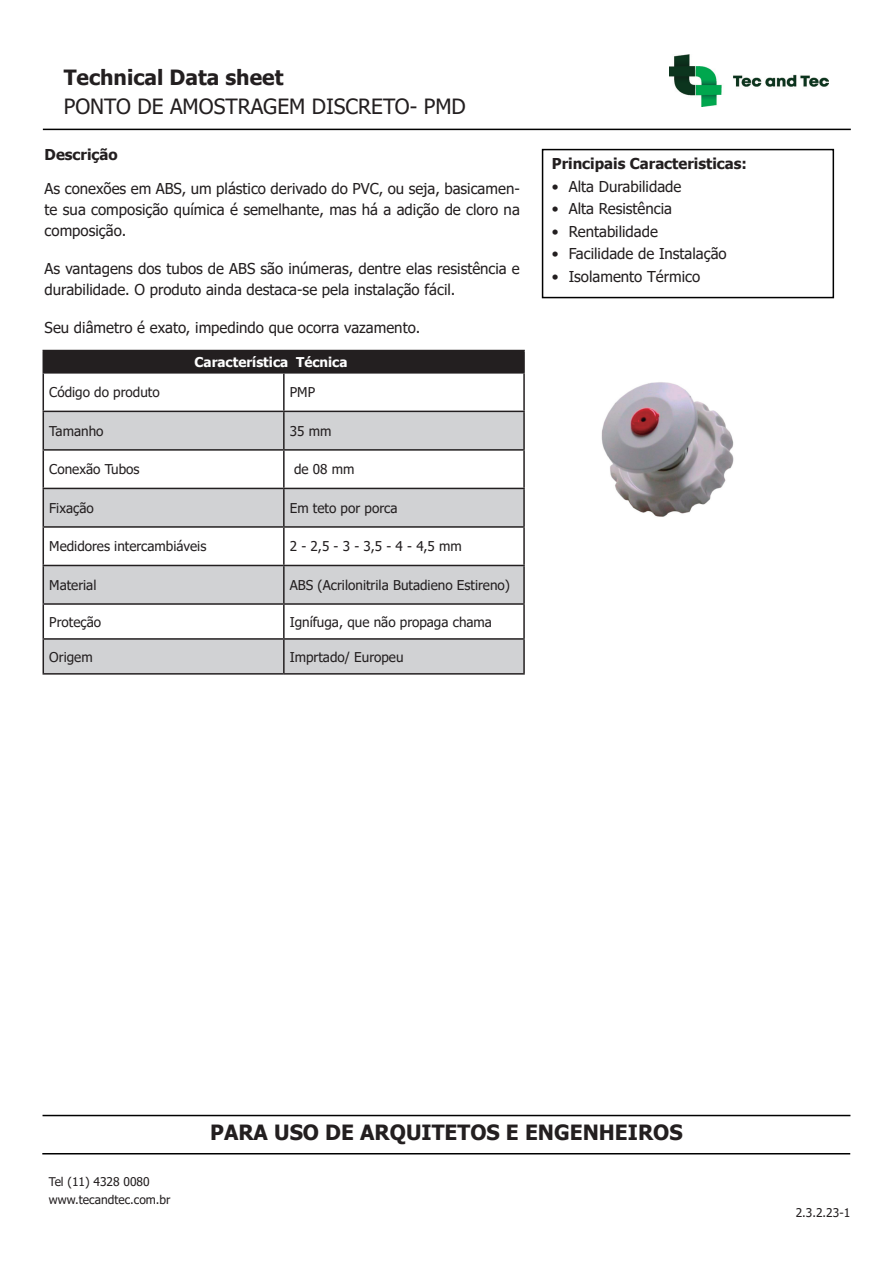
<style>
.page{position:relative;width:893px;height:1263px;background:#fff}
.page>*{position:absolute;margin:0;border:0;box-sizing:border-box;transform-origin:0 0}
.t1{font:700 21px "Tahoma";color:#231f20}
.t2{font:21px "Tahoma";color:#231f20}
.t3{font:15px/21px "Tahoma";color:#231f20;text-align:justify}
.t4{font:700 15px "Tahoma";color:#231f20}
.t5{font:13.5px "Tahoma";color:#231f20}
.t6{font:700 13.5px "Tahoma";color:#fff}
.t7{font:12px/18px "Tahoma";color:#231f20}
.s1{color:#231f20}
</style>
<div class="page">
<div style="left:43px;top:350px;width:481px;height:23px;background:#231f20"></div>
<svg style="left:44px;top:412px;width:479px;height:261px;fill:#d1d2d4"></svg>
<hr style="left:43px;top:372px;width:241px;height:2px;background:#231f20">
<hr style="left:43px;top:374px;width:1px;height:37px;background:#231f20">
<hr style="left:284px;top:372px;width:241px;height:2px;background:#231f20">
<hr style="left:283px;top:374px;width:2px;height:37px;background:#231f20">
<hr style="left:523px;top:374px;width:2px;height:37px;background:#231f20">
<hr style="left:43px;top:411px;width:241px;height:1px;background:#231f20">
<hr style="left:43px;top:412px;width:1px;height:37px;background:#231f20">
<hr style="left:284px;top:411px;width:241px;height:1px;background:#231f20">
<hr style="left:283px;top:412px;width:2px;height:37px;background:#231f20">
<hr style="left:523px;top:412px;width:2px;height:37px;background:#231f20">
<hr style="left:43px;top:449px;width:241px;height:2px;background:#231f20">
<hr style="left:43px;top:451px;width:1px;height:37px;background:#231f20">
<hr style="left:284px;top:449px;width:241px;height:2px;background:#231f20">
<hr style="left:283px;top:451px;width:2px;height:37px;background:#231f20">
<hr style="left:523px;top:451px;width:2px;height:37px;background:#231f20">
<hr style="left:43px;top:488px;width:241px;height:1px;background:#231f20">
<hr style="left:43px;top:489px;width:1px;height:37px;background:#231f20">
<hr style="left:284px;top:488px;width:241px;height:1px;background:#231f20">
<hr style="left:283px;top:489px;width:2px;height:37px;background:#231f20">
<hr style="left:523px;top:489px;width:2px;height:37px;background:#231f20">
<hr style="left:43px;top:526px;width:241px;height:2px;background:#231f20">
<hr style="left:43px;top:528px;width:1px;height:37px;background:#231f20">
<hr style="left:284px;top:526px;width:241px;height:2px;background:#231f20">
<hr style="left:283px;top:528px;width:2px;height:37px;background:#231f20">
<hr style="left:523px;top:528px;width:2px;height:37px;background:#231f20">
<hr style="left:43px;top:565px;width:241px;height:1px;background:#231f20">
<hr style="left:43px;top:566px;width:1px;height:37px;background:#231f20">
<hr style="left:284px;top:565px;width:241px;height:1px;background:#231f20">
<hr style="left:283px;top:566px;width:2px;height:37px;background:#231f20">
<hr style="left:523px;top:566px;width:2px;height:37px;background:#231f20">
<hr style="left:43px;top:603px;width:241px;height:2px;background:#231f20">
<hr style="left:43px;top:605px;width:1px;height:33px;background:#231f20">
<hr style="left:284px;top:603px;width:241px;height:2px;background:#231f20">
<hr style="left:283px;top:605px;width:2px;height:33px;background:#231f20">
<hr style="left:523px;top:605px;width:2px;height:33px;background:#231f20">
<hr style="left:43px;top:638px;width:241px;height:2px;background:#231f20">
<hr style="left:43px;top:640px;width:1px;height:33px;background:#231f20">
<hr style="left:284px;top:638px;width:241px;height:2px;background:#231f20">
<hr style="left:283px;top:640px;width:2px;height:33px;background:#231f20">
<hr style="left:523px;top:640px;width:2px;height:33px;background:#231f20">
<hr style="left:43px;top:673px;width:241px;height:2px;background:#231f20">
<hr style="left:284px;top:673px;width:241px;height:2px;background:#231f20">
<hr style="left:284px;top:350px;width:241px;height:1px;background:#231f20">
<hr style="left:523px;top:351px;width:2px;height:21px;background:#231f20">
<div style="left:542px;top:149px;width:292px;height:149px;border:2px solid #000"></div>
<img style="left:670px;top:55px;width:158px;height:51px">
<img style="left:601px;top:382px;width:133px;height:135px">
<hr style="left:43px;top:1115px;width:807px;height:1px;background:#000">
<hr style="left:43px;top:129px;width:808px;height:1px;background:#000">
<hr style="left:42px;top:1153px;width:808px;height:1px;background:#000">
<h1 class="t1" style="left:64px;top:63px;width:221px">Technical Data sheet</h1>
<h1 class="t2" style="left:64px;top:92px;width:404px">PONTO DE AMOSTRAGEM DISCRETO- PMD</h1>
<p class="t4" style="left:45px;top:144px;width:75px">Descrição</p>
<p class="t3" style="left:45px;top:179px;width:477px">As conexões em ABS, um plástico derivado do PVC, ou seja, basicamen&shy;te sua composição química é semelhante, mas há a adição de cloro na composição.</p>
<p class="t3" style="left:45px;top:259px;width:477px">As vantagens dos tubos de ABS são inúmeras, dentre elas resistência e durabilidade. O produto ainda destaca-se pela instalação fácil.</p>
<p class="t3" style="left:45px;top:318px;width:377px">Seu diâmetro é exato, impedindo que ocorra vazamento.</p>
<p class="t6" style="left:195px;top:352px;width:180px">Característica Técnica<span class="s1">......</span></p>
<p class="t5" style="left:49px;top:383px;width:112px">Código do produto</p>
<p class="t5" style="left:290px;top:383px;width:27px">PMP</p>
<p class="t5" style="left:49px;top:422px;width:56px">Tamanho</p>
<p class="t5" style="left:290px;top:422px;width:43px">35 mm</p>
<p class="t5" style="left:49px;top:460px;width:92px">Conexão Tubos</p>
<p class="t5" style="left:294px;top:460px;width:62px">de 08 mm</p>
<p class="t5" style="left:49px;top:499px;width:46px">Fixação</p>
<p class="t5" style="left:290px;top:499px;width:109px">Em teto por porca</p>
<p class="t5" style="left:49px;top:537px;width:159px">Medidores intercambiáveis</p>
<p class="t5" style="left:290px;top:537px;width:174px">2 - 2,5 - 3 - 3,5 - 4 - 4,5 mm</p>
<p class="t5" style="left:49px;top:576px;width:49px">Material</p>
<p class="t5" style="left:290px;top:576px;width:222px">ABS (Acrilonitrila Butadieno Estireno)</p>
<p class="t5" style="left:49px;top:613px;width:53px">Proteção</p>
<p class="t5" style="left:290px;top:613px;width:204px">Ignífuga, que não propaga chama</p>
<p class="t5" style="left:49px;top:648px;width:45px">Origem</p>
<p class="t5" style="left:290px;top:648px;width:115px">Imprtado/ Europeu</p>
<p class="t4" style="left:552px;top:153px;width:197px">Principais Caracteristicas:</p>
<p class="t3" style="left:552px;top:177px;width:131px">• Alta Durabilidade</p>
<p class="t3" style="left:552px;top:199px;width:122px">• Alta Resistência</p>
<p class="t3" style="left:552px;top:222px;width:108px">• Rentabilidade</p>
<p class="t3" style="left:552px;top:244px;width:176px">• Facilidade de Instalação</p>
<p class="t3" style="left:552px;top:267px;width:150px">• Isolamento Térmico</p>
<p class="t7" style="left:49px;top:1174px;width:123px">Tel (11) 4328 0080 www.tecandtec.com.br</p>
<h1 class="t1" style="left:210px;top:1117px;width:474px">PARA USO DE ARQUITETOS E ENGENHEIROS</h1>
<p class="t7" style="left:796px;top:1205px;width:56px">2.3.2.23-1</p>
</div>
